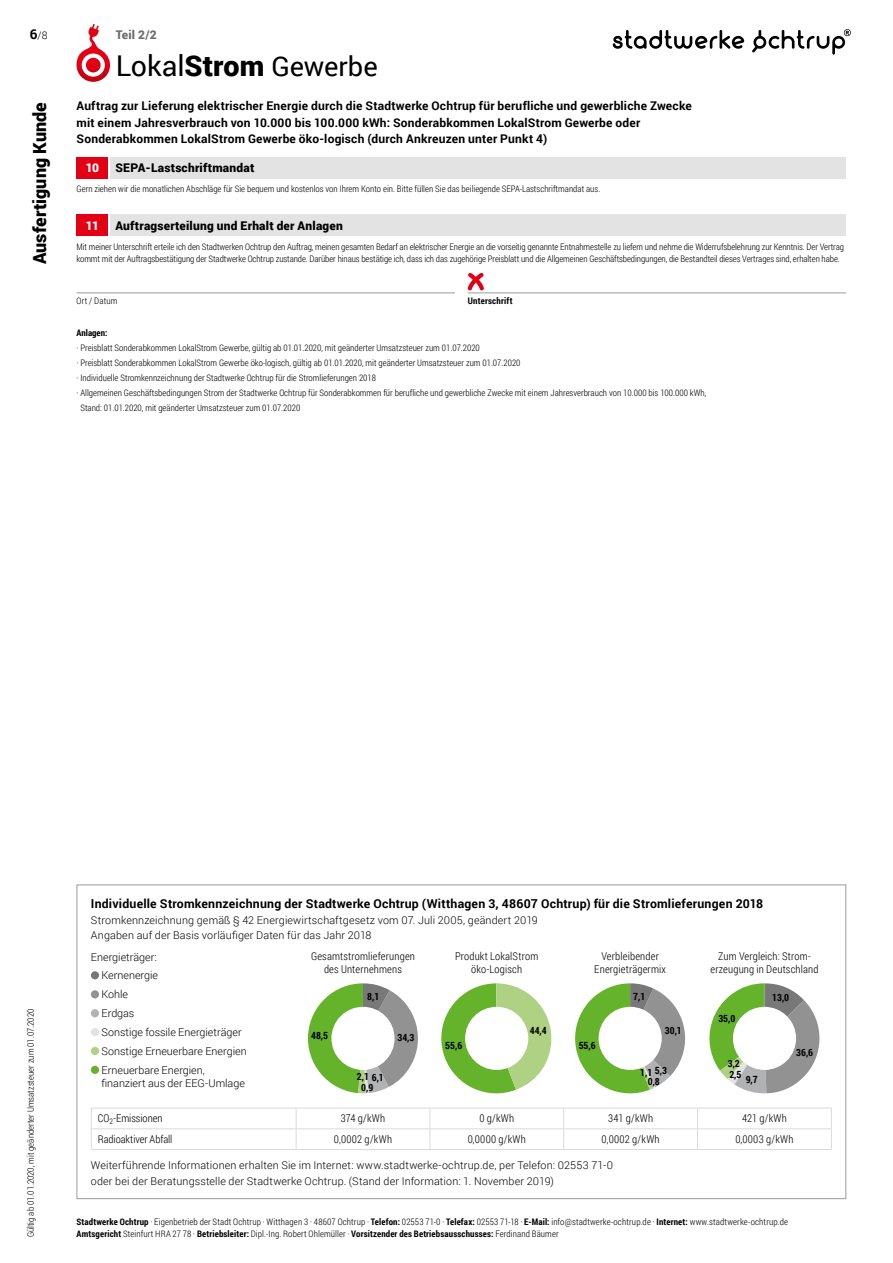
<style>
.page{position:relative;width:893px;height:1263px;background:#fff}
.page>*{position:absolute;margin:0;border:0;box-sizing:border-box;transform-origin:0 0}
.t1{font:27.15px "Roboto";letter-spacing:-.005em;color:#000}
.Seitenhinweis__gekip{font:900 18px "Roboto";letter-spacing:.005em;color:#000}
.t2{font:700 12.3px "Roboto";letter-spacing:.015em;color:#000}
.t3{font:700 12px/16.5px "Roboto";letter-spacing:.015em;color:#000}
.t4{font:900 12px "Roboto";letter-spacing:.02em;color:#000}
.t5{font:900 12px "Roboto";color:#6e6e6e}
.t6{font:900 12px "Roboto";color:#fff}
.t7{font:300 10.8px/18.9px "Roboto";letter-spacing:.01em;color:#000}
.t8{font:300 10.8px/13px "Roboto Condensed";letter-spacing:.015em;color:#000;text-align:center}
.t9{font:300 10.8px "Roboto Condensed";letter-spacing:-.005em;color:#000}
.t10{font:300 10.5px "Roboto";color:#000}
.t11{font:700 9.9px/10.8px "Roboto Condensed";color:#000}
.t12{font:300 9px/12.3px "Roboto Condensed";color:#000}
.t13{font:700 9px "Roboto Condensed";letter-spacing:.02em;color:#000}
.t14{font:300 9px "Roboto Condensed";letter-spacing:.02em;color:#000}
.t15{font:700 9px "Roboto Condensed";color:#000}
.s1{font-weight:700;font-size:13.5px}
.s2{font-size:28.65px}
.s3{font-weight:900;font-size:28.65px}
.s4{font-weight:700}
</style>
<div class="page">
<svg style="left:441px;top:983px;width:110px;height:111px"></svg>
<div style="left:465px;top:1007px;width:63px;height:63px;background:#fff;border-radius:50%"></div>
<svg style="left:709px;top:983px;width:111px;height:111px"></svg>
<div style="left:733px;top:1007px;width:63px;height:63px;background:#fff;border-radius:50%"></div>
<svg style="left:308px;top:983px;width:110px;height:110px"></svg>
<div style="left:331px;top:1007px;width:64px;height:63px;background:#fff;border-radius:50%"></div>
<svg style="left:575px;top:983px;width:111px;height:111px"></svg>
<div style="left:599px;top:1007px;width:63px;height:63px;background:#fff;border-radius:50%"></div>
<div style="left:91px;top:971px;width:8px;height:8px;background:#787878;border-radius:50%"></div>
<div style="left:91px;top:990px;width:8px;height:8px;background:#919291;border-radius:50%"></div>
<div style="left:91px;top:1009px;width:8px;height:8px;background:#b1b2b3;border-radius:50%"></div>
<div style="left:91px;top:1028px;width:8px;height:8px;background:#e3e3e3;border-radius:50%"></div>
<div style="left:91px;top:1066px;width:8px;height:8px;background:#64b32b;border-radius:50%"></div>
<div style="left:91px;top:1047px;width:8px;height:8px;background:#aed183;border-radius:50%"></div>
<hr style="left:296px;top:1108px;width:134px;height:1px;background:#d9dada">
<hr style="left:430px;top:1108px;width:134px;height:1px;background:#d9dada">
<hr style="left:564px;top:1108px;width:134px;height:1px;background:#d9dada">
<hr style="left:698px;top:1108px;width:134px;height:1px;background:#d9dada">
<hr style="left:296px;top:1128px;width:134px;height:1px;background:#d9dada">
<hr style="left:430px;top:1128px;width:134px;height:1px;background:#d9dada">
<hr style="left:564px;top:1128px;width:134px;height:1px;background:#d9dada">
<hr style="left:698px;top:1128px;width:134px;height:1px;background:#d9dada">
<hr style="left:296px;top:1149px;width:134px;height:1px;background:#d9dada">
<hr style="left:430px;top:1149px;width:134px;height:1px;background:#d9dada">
<hr style="left:564px;top:1149px;width:134px;height:1px;background:#d9dada">
<hr style="left:698px;top:1149px;width:134px;height:1px;background:#d9dada">
<svg style="left:430px;top:1109px;width:1px;height:40px"></svg>
<svg style="left:563px;top:1109px;width:1px;height:40px"></svg>
<svg style="left:697px;top:1109px;width:1px;height:40px"></svg>
<svg style="left:831px;top:1109px;width:1px;height:40px"></svg>
<hr style="left:91px;top:1108px;width:205px;height:1px;background:#d9dada">
<hr style="left:91px;top:1128px;width:205px;height:1px;background:#d9dada">
<svg style="left:91px;top:1109px;width:1px;height:40px"></svg>
<svg style="left:296px;top:1109px;width:1px;height:40px"></svg>
<hr style="left:91px;top:1149px;width:205px;height:1px;background:#d9dada">
<svg style="left:77px;top:24px;width:33px;height:58px"></svg>
<svg style="left:613px;top:29px;width:238px;height:26px"></svg>
<div style="left:77px;top:157px;width:31px;height:22px;background:#e30015"></div>
<div style="left:111px;top:157px;width:735px;height:22px;background:#e3e3e3"></div>
<div style="left:77px;top:215px;width:31px;height:21px;background:#e30015"></div>
<div style="left:111px;top:215px;width:735px;height:21px;background:#e3e3e3"></div>
<hr style="left:77px;top:293px;width:378px;height:1px;background:#9c9c9d">
<hr style="left:468px;top:293px;width:378px;height:1px;background:#9c9c9d">
<svg style="left:467px;top:272px;width:20px;height:22px"></svg>
<p class="t10" style="left:30px;top:28px;width:19px"><span class="s1">6</span>/8</p>
<p class="Seitenhinweis__gekip" style="left:27px;top:264px;width:164px;rotate:-90deg">Ausfertigung Kunde</p>
<h3 class="t5" style="left:116px;top:27px;width:43px">Teil 2/2</h3>
<h1 class="t1" style="left:116px;top:47px;width:264px"><span class="s2">Lokal</span><span class="s3">Strom</span> Gewerbe</h1>
<p class="t3" style="left:77px;top:97px;width:617px">Auftrag zur Lieferung elektrischer Energie durch die Stadtwerke Ochtrup für berufliche und gewerbliche Zwecke mit einem Jahresverbrauch von 10.000 bis 100.000 kWh: Sonderabkommen LokalStrom Gewerbe oder<br>Sonderabkommen LokalStrom Gewerbe öko-logisch (durch Ankreuzen unter Punkt 4)</p>
<h3 class="t6" style="left:86px;top:160px;width:15px">10</h3>
<h3 class="t4" style="left:115px;top:160px;width:140px">SEPA-Lastschriftmandat</h3>
<p class="t12" style="left:77px;top:183px;width:525px">Gern ziehen wir die monatlichen Abschläge für Sie bequem und kostenlos von Ihrem Konto ein. Bitte füllen Sie das beiliegende SEPA-Lastschriftmandat aus.</p>
<h3 class="t6" style="left:86px;top:217px;width:15px">11</h3>
<h3 class="t4" style="left:115px;top:217px;width:229px">Auftragserteilung und Erhalt der Anlagen</h3>
<p class="t12" style="left:77px;top:240px;width:769px">Mit meiner Unterschrift erteile ich den Stadtwerken Ochtrup den Auftrag, meinen gesamten Bedarf an elektrischer Energie an die vorseitig genannte Entnahmestelle zu liefern und nehme die Widerrufsbelehrung zur Kenntnis. Der Vertrag kommt mit der Auftragsbestätigung der Stadtwerke Ochtrup zustande. Darüber hinaus bestätige ich, dass ich das zugehörige Preisblatt und die Allgemeinen Geschäftsbedingungen, die Bestandteil dieses Vertrages sind, erhalten habe.</p>
<p class="t14" style="left:77px;top:294px;width:43px">Ort / Datum</p>
<p class="t13" style="left:468px;top:294px;width:46px">Unterschrift</p>
<p class="t15" style="left:77px;top:326px;width:32px">Anlagen:</p>
<p class="t12" style="left:77px;top:341px;width:405px">· Preisblatt Sonderabkommen LokalStrom Gewerbe, gültig ab 01.01.2020, mit geänderter Umsatzsteuer zum 01.07.2020</p>
<p class="t12" style="left:77px;top:356px;width:445px">· Preisblatt Sonderabkommen LokalStrom Gewerbe öko-logisch, gültig ab 01.01.2020, mit geänderter Umsatzsteuer zum 01.07.2020</p>
<p class="t12" style="left:77px;top:371px;width:301px">· Individuelle Stromkennzeichnung der Stadtwerke Ochtrup für die Stromlieferungen 2018</p>
<p class="t12" style="left:77px;top:386px;width:631px">· Allgemeinen Geschäftsbedingungen Strom der Stadtwerke Ochtrup für Sonderabkommen für berufliche und gewerbliche Zwecke mit einem Jahresverbrauch von 10.000 bis 100.000 kWh,</p>
<p class="t12" style="left:80px;top:401px;width:221px">Stand: 01.01.2020, mit geänderter Umsatzsteuer zum 01.07.2020</p>
<p class="t12" style="left:24px;top:1237px;width:230px;rotate:-90deg">Gültig ab 01.01.2020, mit geänderter Umsatzsteuer zum 01.07.2020</p>
<h3 class="t2" style="left:91px;top:895px;width:674px">Individuelle Stromkennzeichnung der Stadtwerke Ochtrup (Witthagen 3, 48607 Ochtrup) für die Stromlieferungen 2018</h3>
<p class="t7" style="left:91px;top:912px;width:448px;line-height:15.5px">Stromkennzeichnung gemäß § 42 Energiewirtschaftgesetz vom 07. Juli 2005, geändert 2019<br>Angaben auf der Basis vorläufiger Daten für das Jahr 2018</p>
<p class="t7" style="left:91px;top:947px;width:68px">Energieträger:</p>
<p class="t7" style="left:101px;top:966px;width:142px">Kernenergie<br>Kohle<br>Erdgas<br>Sonstige fossile Energieträger</p>
<p class="t7" style="left:101px;top:1062px;width:145px;line-height:13.8px">Erneuerbare Energien, finanziert aus der EEG-Umlage</p>
<p class="t7" style="left:101px;top:1041px;width:147px">Sonstige Erneuerbare Energien</p>
<p class="t8" style="left:311px;top:950px;width:105px">Gesamtstromlieferungen des Unternehmens</p>
<p class="t8" style="left:594px;top:950px;width:73px">Verbleibender<br>Energieträgermix</p>
<p class="t8" style="left:455px;top:950px;width:85px">Produkt LokalStrom öko-Logisch</p>
<p class="t8" style="left:710px;top:950px;width:110px">Zum Vergleich: Strom&shy;erzeugung in Deutschland</p>
<p class="t11" style="left:311px;top:1030px;width:19px">48,5</p>
<p class="t11" style="left:367px;top:991px;width:14px">8,1</p>
<p class="t11" style="left:357px;top:1071px;width:18px;text-align:center">2,1<br>0,9</p>
<p class="t11" style="left:372px;top:1072px;width:14px">6,1</p>
<p class="t11" style="left:397px;top:1031px;width:19px">34,3</p>
<p class="t11" style="left:445px;top:1039px;width:19px">55,6</p>
<p class="t11" style="left:530px;top:1024px;width:19px">44,4</p>
<p class="t11" style="left:579px;top:1039px;width:19px">55,6</p>
<p class="t11" style="left:633px;top:991px;width:14px">7,1</p>
<p class="t11" style="left:665px;top:1024px;width:18px">30,1</p>
<p class="t11" style="left:655px;top:1064px;width:14px">5,3</p>
<p class="t11" style="left:648px;top:1067px;width:14px;line-height:9.3px;text-indent:-7px">1,1<br>0,8</p>
<p class="t11" style="left:718px;top:1012px;width:18px">35,0</p>
<p class="t11" style="left:728px;top:1058px;width:15px">3,2<br>2,5</p>
<p class="t11" style="left:746px;top:1074px;width:14px">9,7</p>
<p class="t11" style="left:772px;top:992px;width:18px">13,0</p>
<p class="t11" style="left:796px;top:1047px;width:19px">36,6</p>
<p class="t9" style="left:98px;top:1111px;width:66px">CO<sub>2</sub>-Emissionen</p>
<p class="t8" style="left:341px;top:1111px;width:46px">374 g/kWh</p>
<p class="t8" style="left:479px;top:1111px;width:36px">0 g/kWh</p>
<p class="t8" style="left:608px;top:1111px;width:47px">341 g/kWh</p>
<p class="t8" style="left:742px;top:1111px;width:46px">421 g/kWh</p>
<p class="t9" style="left:98px;top:1132px;width:76px">Radioaktiver Abfall</p>
<p class="t8" style="left:334px;top:1132px;width:60px">0,0002 g/kWh</p>
<p class="t8" style="left:468px;top:1132px;width:60px">0,0000 g/kWh</p>
<p class="t8" style="left:602px;top:1132px;width:60px">0,0002 g/kWh</p>
<p class="t8" style="left:735px;top:1132px;width:60px">0,0003 g/kWh</p>
<p class="t7" style="left:91px;top:1157px;width:524px;line-height:16.2px">Weiterführende Informationen erhalten Sie im Internet: www.stadtwerke-ochtrup.de, per Telefon: 02553 71-0 oder bei der Beratungsstelle der Stadtwerke Ochtrup. (Stand der Information: 1. November 2019)</p>
<p class="t12" style="left:77px;top:1215px;width:713px"><span class="s4">Stadtwerke Ochtrup</span> · Eigenbetrieb der Stadt Ochtrup · Witthagen 3 · 48607 Ochtrup · <span class="s4">Telefon:</span> 02553 71-0 · <span class="s4">Telefax:</span> 02553 71-18 · <span class="s4">E-Mail:</span> info@stadtwerke-ochtrup.de · <span class="s4">Internet:</span> www.stadtwerke-ochtrup.de<br><span class="s4">Amtsgericht</span> Steinfurt HRA 27 78 · <span class="s4">Betriebsleiter:</span> Dipl.-Ing. Robert Ohlemüller · <span class="s4">Vorsitzender des Betriebsausschusses:</span> Ferdinand Bäumer</p>
</div>
